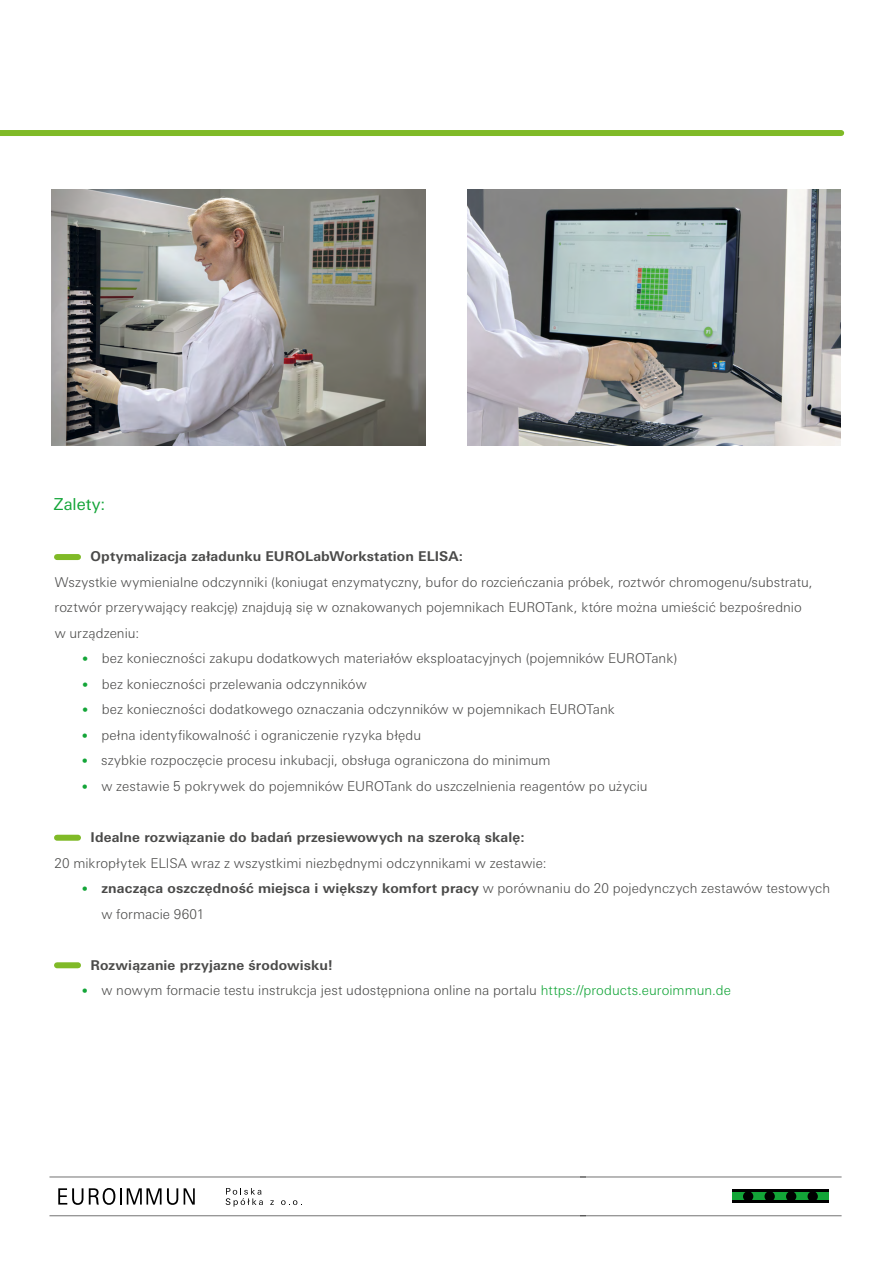
<style>
.page{position:relative;width:893px;height:1263px;background:#fff}
.page>*{position:absolute;margin:0;border:0;box-sizing:border-box;transform-origin:0 0}
.t1{font:16.5px "Univers Next Pro";color:#13a538}
.t2{font:300 13.5px/25.5px "Univers Next Pro";letter-spacing:.005em;color:#4a4a49}
.t3{font:700 13.5px "Univers Next Pro";letter-spacing:.01em;color:#4a4a49}
.s1{font-size:12px;color:#13a538}
.s2{font-weight:700}
.s3{color:#13a538}
</style>
<div class="page">
<svg style="left:58px;top:1188px;width:25px;height:17px"></svg>
<svg style="left:89px;top:1188px;width:89px;height:17px"></svg>
<svg style="left:184px;top:1188px;width:11px;height:16px"></svg>
<hr style="left:50px;top:1177px;width:536px;height:1px;background:#000">
<hr style="left:50px;top:1215px;width:536px;height:1px;background:#000">
<svg style="left:226px;top:1188px;width:37px;height:19px"></svg>
<svg style="left:270px;top:1200px;width:4px;height:5px"></svg>
<svg style="left:281px;top:1200px;width:21px;height:5px"></svg>
<div style="left:732px;top:1192px;width:97px;height:9px;background:#13a538"></div>
<hr style="left:732px;top:1201px;width:97px;height:2px;background:#000">
<hr style="left:732px;top:1190px;width:97px;height:2px;background:#000">
<div style="left:743px;top:1191px;width:10px;height:10px;background:#000;border-radius:50%"></div>
<div style="left:764px;top:1191px;width:11px;height:10px;background:#000;border-radius:50%"></div>
<div style="left:786px;top:1191px;width:10px;height:10px;background:#000;border-radius:50%"></div>
<div style="left:807px;top:1191px;width:11px;height:10px;background:#000;border-radius:50%"></div>
<hr style="left:580px;top:1177px;width:261px;height:1px;background:#000">
<hr style="left:580px;top:1215px;width:261px;height:1px;background:#000">
<div style="left:0;top:130px;width:841px;height:6px;background:#80ba27"></div>
<div style="left:57px;top:554px;width:21px;height:6px;background:#80ba27"></div>
<div style="left:57px;top:835px;width:21px;height:6px;background:#80ba27"></div>
<div style="left:57px;top:962px;width:21px;height:6px;background:#80ba27"></div>
<img style="left:51px;top:189px;width:374px;height:257px">
<img style="left:468px;top:189px;width:372px;height:257px">
<p class="t1" style="left:54px;top:495px;width:53px">Zalety:</p>
<p class="t3" style="left:91px;top:548px;width:374px">Optymalizacja załadunku EUROLabWorkstation ELISA:</p>
<p class="t2" style="left:55px;top:569px;width:759px">Wszystkie wymienialne odczynniki (koniugat enzymatyczny, bufor do rozcieńczania próbek, roztwór chromogenu/substratu, roztwór przerywający reakcję) znajdują się w oznakowanych pojemnikach EUROTank, które można umieścić bezpośrednio w urządzeniu:</p>
<p class="t2" style="left:82px;top:646px;width:596px"><span class="s1">•</span> bez konieczności zakupu dodatkowych materiałów eksploatacyjnych (pojemników EUROTank)</p>
<p class="t2" style="left:82px;top:671px;width:286px"><span class="s1">•</span> bez konieczności przelewania odczynników</p>
<p class="t2" style="left:82px;top:697px;width:534px"><span class="s1">•</span> bez konieczności dodatkowego oznaczania odczynników w pojemnikach EUROTank</p>
<p class="t2" style="left:82px;top:722px;width:341px"><span class="s1">•</span> pełna identyfikowalność i ograniczenie ryzyka błędu</p>
<p class="t2" style="left:82px;top:748px;width:470px"><span class="s1">•</span> szybkie rozpoczęcie procesu inkubacji, obsługa ograniczona do minimum</p>
<p class="t2" style="left:82px;top:773px;width:567px"><span class="s1">•</span> w zestawie 5 pokrywek do pojemników EUROTank do uszczelnienia reagentów po użyciu</p>
<p class="t3" style="left:91px;top:829px;width:435px">Idealne rozwiązanie do badań przesiewowych na szeroką skalę:</p>
<p class="t2" style="left:55px;top:850px;width:493px">20 mikropłytek ELISA wraz z wszystkimi niezbędnymi odczynnikami w zestawie:</p>
<p class="t2" style="left:101px;top:875px;width:730px;text-indent:-19px"><span class="s1">•</span> <span class="s2">znacząca oszczędność miejsca i większy komfort pracy</span> w porównaniu do 20 pojedynczych zestawów testowych w formacie 9601</p>
<p class="t3" style="left:91px;top:957px;width:244px">Rozwiązanie przyjazne środowisku!</p>
<p class="t2" style="left:82px;top:977px;width:651px"><span class="s1">•</span> w nowym formacie testu instrukcja jest udostępniona online na portalu <span class="s3">https://products.euroimmun.de</span></p>
</div>
